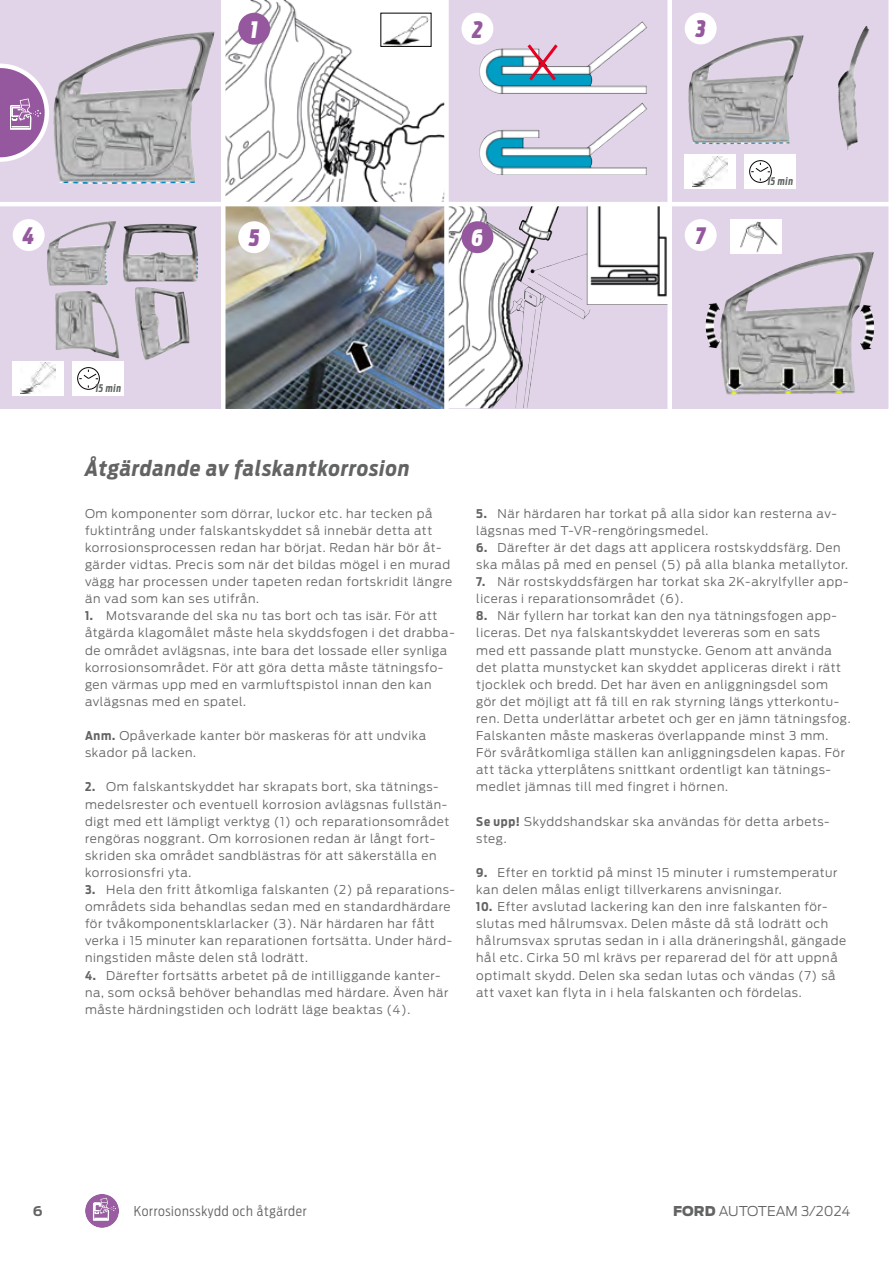
<style>
.page{position:relative;width:893px;height:1263px;background:#fff}
.page>*{position:absolute;margin:0;border:0;box-sizing:border-box;transform-origin:0 0}
.t1{font:italic 900 22.5px "Ford Antenna Extra Cond";color:#95589e}
.t2{font:italic 900 22.5px "Ford Antenna Extra Cond";color:#fff}
.t3{font:italic 700 21px "Ford Antenna Cond";letter-spacing:.045em;color:#626463}
.t4{font:300 13.5px "Ford Antenna Cond";letter-spacing:.05em;color:#626463}
.t5{font:300 13.5px "Ford Antenna";color:#626463}
.t6{font:700 13.5px "Ford Antenna";color:#626463}
.t7{font:300 12px/17.1px "Ford Antenna";letter-spacing:.05em;color:#626463}
.t8{font:italic 700 10.5px "Ford Antenna Extra Cond";letter-spacing:.065em;color:#626463}
.s1{font-family:"Ford Antenna Cond";font-weight:700}
.s2{font-weight:900}
</style>
<div class="page">
<svg style="left:0;top:0;width:221px;height:202px;background:#cdc4d2"></svg>
<img style="left:112px;top:31px;width:99px;height:23px">
<svg style="left:0;top:206px;width:221px;height:202px;background:#d4c9d9"></svg>
<img style="left:123px;top:224px;width:38px;height:34px">
<img style="left:225px;top:0;width:219px;height:202px">
<img style="left:225px;top:206px;width:219px;height:202px">
<svg style="left:449px;top:0;width:218px;height:202px;background:#cfd0e3"></svg>
<img style="left:544px;top:22px;width:98px;height:44px">
<svg style="left:449px;top:206px;width:218px;height:202px;fill:#e1d3e8"></svg>
<img style="left:519px;top:206px;width:148px;height:99px">
<svg style="left:672px;top:0;width:216px;height:202px;background:#d4c9da"></svg>
<img style="left:728px;top:35px;width:73px;height:17px">
<svg style="left:672px;top:206px;width:216px;height:202px;background:#ccc2d0"></svg>
<img style="left:758px;top:252px;width:113px;height:30px">
<div style="left:381px;top:13px;width:50px;height:33px;background:#fff"></div>
<img style="left:384px;top:16px;width:44px;height:29px">
<div style="left:380px;top:13px;width:51px;height:34px;border:1px solid #000"></div>
<div style="left:685px;top:154px;width:51px;height:35px;background:#fff"></div>
<img style="left:693px;top:156px;width:35px;height:31px">
<div style="left:730px;top:219px;width:51px;height:34px;background:#fff"></div>
<img style="left:740px;top:221px;width:38px;height:32px">
<div style="left:13px;top:361px;width:51px;height:34px;background:#fff"></div>
<img style="left:21px;top:363px;width:35px;height:31px">
<svg style="left:524px;top:41px;width:37px;height:43px"></svg>
<img style="left:849px;top:26px;width:17px;height:45px">
<div style="left:744px;top:154px;width:51px;height:35px;background:#fff"></div>
<div style="left:749px;top:161px;width:22px;height:21px;border:1px solid #060400;border-radius:50%"></div>
<svg style="left:751px;top:163px;width:19px;height:18px"></svg>
<div style="left:72px;top:361px;width:51px;height:34px;background:#fff"></div>
<div style="left:78px;top:367px;width:21px;height:22px;border:1px solid #060400;border-radius:50%"></div>
<svg style="left:79px;top:370px;width:19px;height:9px"></svg>
<img style="left:71px;top:221px;width:43px;height:10px">
<img style="left:55px;top:291px;width:26px;height:59px">
<img style="left:135px;top:287px;width:9px;height:70px">
<div style="left:685px;top:13px;width:32px;height:31px;background:#fff;border-radius:50%"></div>
<div style="left:685px;top:219px;width:32px;height:32px;background:#fff;border-radius:50%"></div>
<div style="left:13px;top:219px;width:32px;height:32px;background:#fff;border-radius:50%"></div>
<div style="left:238px;top:221px;width:32px;height:32px;background:#fff;border-radius:50%"></div>
<div style="left:461px;top:13px;width:32px;height:32px;background:#fff;border-radius:50%"></div>
<div style="left:238px;top:13px;width:32px;height:32px;background:#95589e;border-radius:50%"></div>
<div style="left:461px;top:221px;width:32px;height:32px;background:#95589e;border-radius:50%"></div>
<svg style="left:0;top:64px;width:49px;height:98px;background:#b991c0"></svg>
<div style="left:85px;top:1194px;width:34px;height:34px;background:#9b5da2;border-radius:50%"></div>
<svg style="left:93px;top:1197px;width:23px;height:23px"></svg>
<h1 class="t2" style="left:250px;top:9px;width:9px">1</h1>
<h1 class="t1" style="left:472px;top:9px;width:12px">2</h1>
<h1 class="t1" style="left:696px;top:9px;width:11px">3</h1>
<h1 class="t1" style="left:23px;top:216px;width:13px">4</h1>
<h1 class="t1" style="left:249px;top:218px;width:12px">5</h1>
<h1 class="t1" style="left:696px;top:216px;width:11px">7</h1>
<h1 class="t2" style="left:472px;top:218px;width:13px">6</h1>
<p class="t8" style="left:95px;top:379px;width:27px">15 min</p>
<h2 class="t3" style="left:85px;top:450px;width:326px">Åtgärdande av falskantkorrosion</h2>
<p class="t8" style="left:767px;top:172px;width:27px">15 min</p>
<p class="t7" style="left:85px;top:503px;width:369px">Om komponenter som dörrar, luckor etc. har tecken på fuktintrång under falskantskyddet så innebär detta att korrosionsprocessen redan har börjat. Redan här bör åt&shy;gärder vidtas. Precis som när det bildas mögel i en murad vägg har processen under tapeten redan fortskridit längre än vad som kan ses utifrån.</p>
<p class="t7" style="left:85px;top:606px;width:371px"><span class="s1">1.</span> Motsvarande del ska nu tas bort och tas isär. För att åtgärda klagomålet måste hela skyddsfogen i det drabba&shy;de området avlägsnas, inte bara det lossade eller synliga korrosionsområdet. För att göra detta måste tätningsfo&shy;gen värmas upp med en varmluftspistol innan den kan avlägsnas med en spatel.</p>
<p class="t7" style="left:85px;top:726px;width:343px"><span class="s1">Anm.</span> Opåverkade kanter bör maskeras för att undvika skador på lacken.</p>
<p class="t7" style="left:85px;top:777px;width:366px"><span class="s1">2.</span> Om falskantskyddet har skrapats bort, ska tätnings&shy;medelsrester och eventuell korrosion avlägsnas fullstän&shy;digt med ett lämpligt verktyg (1) och reparationsområdet rengöras noggrant. Om korrosionen redan är långt fort&shy;skriden ska området sandblästras för att säkerställa en korrosionsfri yta.</p>
<p class="t7" style="left:85px;top:880px;width:372px"><span class="s1">3.</span> Hela den fritt åtkomliga falskanten (2) på reparations&shy;områdets sida behandlas sedan med en standardhärdare för tvåkomponentsklarlacker (3). När härdaren har fått verka i 15 minuter kan reparationen fortsätta. Under härd&shy;ningstiden måste delen stå lodrätt.</p>
<p class="t7" style="left:85px;top:965px;width:365px"><span class="s1">4.</span> Därefter fortsätts arbetet på de intilliggande kanter&shy;na, som också behöver behandlas med härdare. Även här måste härdningstiden och lodrätt läge beaktas (4).</p>
<p class="t7" style="left:476px;top:503px;width:362px"><span class="s1">5.</span> När härdaren har torkat på alla sidor kan resterna av&shy;lägsnas med T-VR-rengöringsmedel.</p>
<p class="t7" style="left:476px;top:538px;width:373px"><span class="s1">6.</span> Därefter är det dags att applicera rostskyddsfärg. Den ska målas på med en pensel (5) på alla blanka metallytor.</p>
<p class="t7" style="left:476px;top:572px;width:374px"><span class="s1">7.</span> När rostskyddsfärgen har torkat ska 2K-akrylfyller app&shy;liceras i reparationsområdet (6).</p>
<p class="t7" style="left:476px;top:606px;width:376px"><span class="s1">8.</span> När fyllern har torkat kan den nya tätningsfogen app&shy;liceras. Det nya falskantskyddet levereras som en sats med ett passande platt munstycke. Genom att använda det platta munstycket kan skyddet appliceras direkt i rätt tjocklek och bredd. Det har även en anliggningsdel som gör det möjligt att få till en rak styrning längs ytterkontu&shy;ren. Detta underlättar arbetet och ger en jämn tätningsfog.<br>Falskanten måste maskeras överlappande minst 3 mm.<br>För svåråtkomliga ställen kan anliggningsdelen kapas. För att täcka ytterplåtens snittkant ordentligt kan tätnings&shy;medlet jämnas till med fingret i hörnen.</p>
<p class="t7" style="left:476px;top:811px;width:355px"><span class="s1">Se upp!</span> Skyddshandskar ska användas för detta arbets&shy;steg.</p>
<p class="t7" style="left:476px;top:862px;width:363px"><span class="s1">9.</span> Efter en torktid på minst 15 minuter i rumstemperatur kan delen målas enligt tillverkarens anvisningar.</p>
<p class="t7" style="left:476px;top:897px;width:371px"><span class="s1">10.</span> Efter avslutad lackering kan den inre falskanten för&shy;slutas med hålrumsvax. Delen måste då stå lodrätt och hålrumsvax sprutas sedan in i alla dräneringshål, gängade hål etc. Cirka 50 ml krävs per reparerad del för att uppnå optimalt skydd. Delen ska sedan lutas och vändas (7) så att vaxet kan flyta in i hela falskanten och fördelas.</p>
<p class="t4" style="left:134px;top:1200px;width:174px">Korrosionsskydd och åtgärder</p>
<p class="t6" style="left:33px;top:1199px;width:11px">6</p>
<p class="t5" style="left:673px;top:1200px;width:179px"><span class="s2">FORD</span> AUTOTEAM 3/2024</p>
</div>
